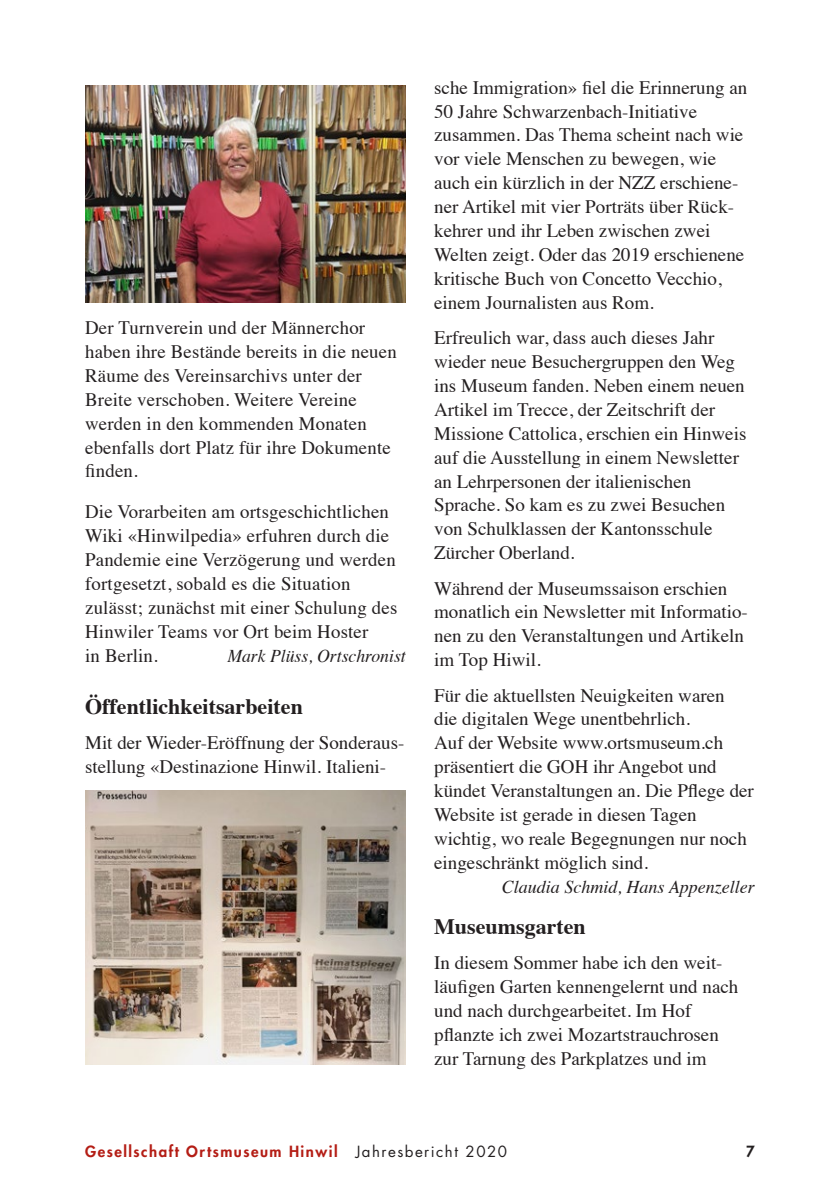
<style>
.page{position:relative;width:840px;height:1191px;background:#fff}
.page>*{position:absolute;margin:0;border:0;box-sizing:border-box;transform-origin:0 0}
.UT{font:700 22px "Times";color:#231f20}
.Grundtext{font:19px/23.8px "Times";color:#231f20}
.Grundtext-2{font:italic 18px "Times";color:#231f20}
.t1{font:800 15px "Futura";letter-spacing:.1em;color:#b41d15}
.t2{font:800 15px "Futura";color:#231f20}
.s1{font-weight:400;color:#231f20}
</style>
<div class="page">
<img style="left:85px;top:85px;width:320px;height:218px">
<img style="left:85px;top:790px;width:320px;height:274px">
<p class="Grundtext" style="left:85px;top:314px;width:313px">Der Turnverein und der Männerchor haben ihre Bestände bereits in die neuen<br>Räume des Vereinsarchivs unter der<br>Breite verschoben. Weitere Vereine werden in den kommenden Monaten ebenfalls dort Platz für ihre Dokumente finden.</p>
<p class="Grundtext" style="left:85px;top:498px;width:313px">Die Vorarbeiten am ortsgeschichtlichen Wiki «Hinwilpedia» erfuhren durch die Pandemie eine Verzögerung und werden fortgesetzt, sobald es die Situation zulässt; zunächst mit einer Schulung des Hinwiler Teams vor Ort beim Hoster<br>in Berlin.</p>
<p class="Grundtext-2" style="left:227px;top:640px;width:180px">Mark Plüss, Ortschronist</p>
<p class="UT" style="left:85px;top:685px;width:219px">Öffentlichkeitsarbeiten</p>
<p class="Grundtext" style="left:85px;top:729px;width:320px">Mit der Wieder-Eröffnung der Sonderaus&shy;stellung «Destinazione Hinwil. Italieni-</p>
<p class="Grundtext" style="left:434px;top:74px;width:314px">sche Immigration» fiel die Erinnerung an 50 Jahre Schwarzenbach-Initiative zusammen. Das Thema scheint nach wie vor viele Menschen zu bewegen, wie auch ein kürzlich in der NZZ erschiene&shy;ner Artikel mit vier Porträts über Rück&shy;kehrer und ihr Leben zwischen zwei Welten zeigt. Oder das 2019 erschienene kritische Buch von Concetto Vecchio, einem Journalisten aus Rom.</p>
<p class="Grundtext" style="left:434px;top:324px;width:313px">Erfreulich war, dass auch dieses Jahr wieder neue Besuchergruppen den Weg ins Museum fanden. Neben einem neuen Artikel im Trecce, der Zeitschrift der Missione Cattolica, erschien ein Hinweis auf die Ausstellung in einem Newsletter an Lehrpersonen der italienischen Sprache. So kam es zu zwei Besuchen von Schulklassen der Kantonsschule Zürcher Oberland.</p>
<p class="Grundtext" style="left:434px;top:574px;width:315px">Während der Museumssaison erschien monatlich ein Newsletter mit Informatio&shy;nen zu den Veranstaltungen und Artikeln im Top Hiwil.</p>
<p class="Grundtext" style="left:434px;top:681px;width:321px">Für die aktuellsten Neuigkeiten waren<br>die digitalen Wege unentbehrlich.<br>Auf der Website www.ortsmuseum.ch präsentiert die GOH ihr Angebot und kündet Veranstaltungen an. Die Pflege der Website ist gerade in diesen Tagen wichtig, wo reale Begegnungen nur noch eingeschränkt möglich sind.</p>
<p class="Grundtext-2" style="left:501px;top:871px;width:254px">Claudia Schmid, Hans Appenzeller</p>
<p class="UT" style="left:434px;top:905px;width:153px">Museumsgarten</p>
<p class="Grundtext" style="left:434px;top:949px;width:305px">In diesem Sommer habe ich den weit&shy;läufigen Garten kennengelernt und nach und nach durchgearbeitet. Im Hof pflanzte ich zwei Mozartstrauchrosen zur Tarnung des Parkplatzes und im</p>
<p class="t1" style="left:85px;top:1141px;width:423px">Gesellschaft Ortsmuseum Hinwil <span class="s1">Jahresbericht 2020</span></p>
<p class="t2" style="left:745px;top:1141px;width:10px">7</p>
</div>
